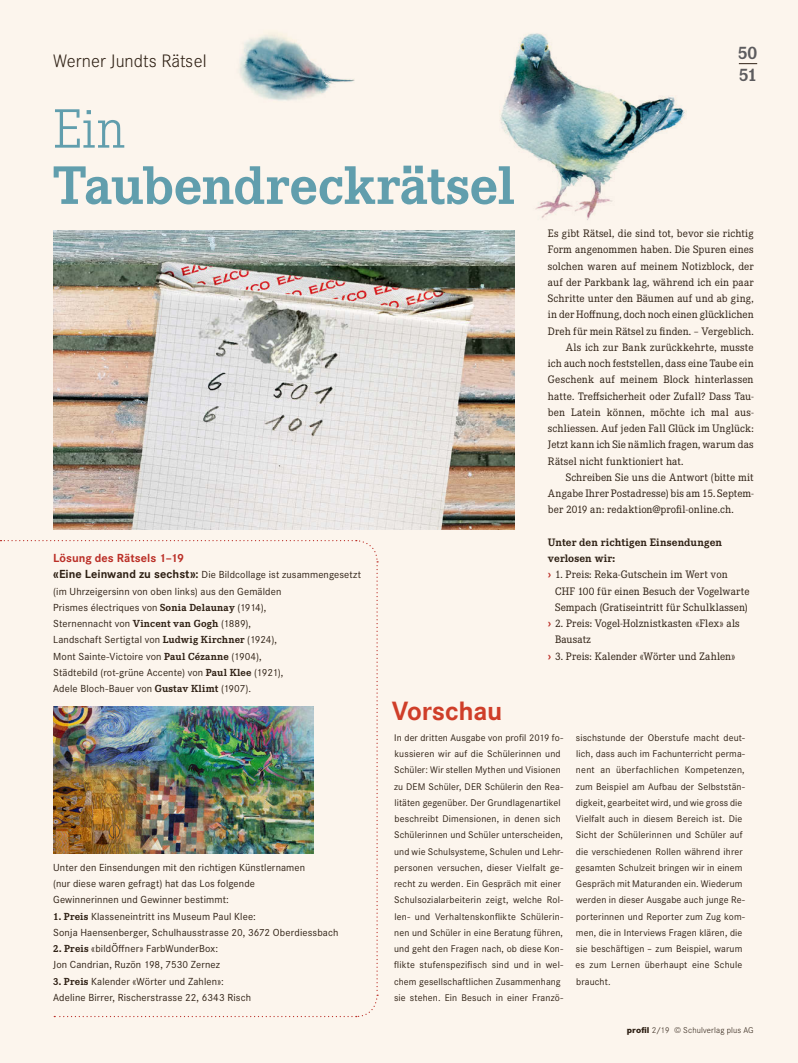
<style>
.page{position:relative;width:798px;height:1063px;background:#fff}
.page>*{position:absolute;margin:0;border:0;box-sizing:border-box;transform-origin:0 0}
.t1{font:300 57.5px "Corporate E";color:#619ead}
.t2{font:700 56.25px "Corporate E";letter-spacing:-.01em;color:#619ead}
.t3{font:700 27.5px "Corporate S";letter-spacing:-.01em;color:#cf3e29}
.t4{font:300 18.75px "Corporate S";color:#2e2014}
.t5{font:700 18.75px/21.8px "Corporate E";color:#5c5b5e}
.t6{font:700 12.25px "Corporate S";letter-spacing:.005em;color:#bb2f27}
.t7{font:11.25px "Corporate E";letter-spacing:.01em;color:#2e2014}
.t8{font:700 11.25px "Corporate E";letter-spacing:.005em;color:#2e2014}
.t9{font:10.62px/16.2px "Corporate S";letter-spacing:.01em;color:#2e2014}
.t10{font:10px/16.2px "Corporate S";letter-spacing:.015em;color:#2e2014}
.t11{font:300 8.75px "Corporate S";letter-spacing:.02em;color:#2e2014}
.s1{font-weight:700;font-size:12.25px}
.s2{font-family:"Corporate E";font-weight:700}
.s3{font-family:"Frutiger Next Pro";font-weight:700;color:#bb2f27}
.s4{font-weight:800}
</style>
<div class="page">
<div style="left:0;top:0;width:797px;height:1063px;background:#fcf5ed"></div>
<svg style="left:1px;top:540px;width:377px;height:478px"></svg>
<img style="left:53px;top:707px;width:261px;height:146px">
<img style="left:53px;top:230px;width:461px;height:300px">
<img style="left:481px;top:33px;width:206px;height:217px">
<img style="left:239px;top:34px;width:116px;height:67px">
<svg style="left:738px;top:63px;width:18px;height:1px"></svg>
<h3 class="t4" style="left:53px;top:50px;width:155px">Werner Jundts Rätsel</h3>
<h1 class="t1" style="left:53px;top:98px;width:74px">Ein</h1>
<h2 class="t2" style="left:53px;top:154px;width:463px">Taubendreckrätsel</h2>
<p class="t6" style="left:53px;top:551px;width:132px">Lösung des Rätsels 1–19</p>
<p class="t9" style="left:53px;top:567px;width:309px"><span class="s1">«Eine Leinwand zu sechst»:</span> Die Bildcollage ist zusammengesetzt (im Uhrzeigersinn von oben links) aus den Gemälden<br>Prismes électriques von <span class="s2">Sonia Delaunay</span> (1914),<br>Sternennacht von <span class="s2">Vincent van Gogh</span> (1889),<br>Landschaft Sertigtal von <span class="s2">Ludwig Kirchner</span> (1924),<br>Mont Sainte-Victoire von <span class="s2">Paul Cézanne</span> (1904),<br>Städtebild (rot-grüne Accente) von <span class="s2">Paul Klee</span> (1921),<br>Adele Bloch-Bauer von <span class="s2">Gustav Klimt</span> (1907).</p>
<h3 class="t5" style="left:737px;top:42px;width:21px">50<br>51</h3>
<p class="t7" style="left:547px;top:227px;width:207px">Es gibt Rätsel, die sind tot, bevor sie richtig</p>
<p class="t7" style="left:547px;top:244px;width:207px">Form angenommen haben. Die Spuren eines</p>
<p class="t7" style="left:547px;top:260px;width:207px">solchen waren auf meinem Notizblock, der</p>
<p class="t7" style="left:547px;top:276px;width:207px">auf der Parkbank lag, während ich ein paar</p>
<p class="t7" style="left:547px;top:292px;width:207px">Schritte unter den Bäumen auf und ab ging,</p>
<p class="t7" style="left:547px;top:309px;width:207px">in der Hoffnung, doch noch einen glücklichen</p>
<p class="t7" style="left:547px;top:325px;width:207px">Dreh für mein Rätsel zu finden. – Vergeblich.</p>
<p class="t7" style="left:565px;top:341px;width:189px">Als ich zur Bank zurückkehrte, musste</p>
<p class="t7" style="left:547px;top:357px;width:207px">ich auch noch feststellen, dass eine Taube ein</p>
<p class="t7" style="left:547px;top:374px;width:207px">Geschenk auf meinem Block hinterlassen</p>
<p class="t7" style="left:547px;top:390px;width:207px">hatte. Treffsicherheit oder Zufall? Dass Tau-</p>
<p class="t7" style="left:547px;top:406px;width:207px">ben Latein können, möchte ich mal aus-</p>
<p class="t7" style="left:547px;top:422px;width:207px">schliessen. Auf jeden Fall Glück im Unglück:</p>
<p class="t7" style="left:547px;top:439px;width:207px">Jetzt kann ich Sie nämlich fragen, warum das</p>
<p class="t7" style="left:547px;top:455px;width:137px">Rätsel nicht funktioniert hat.</p>
<p class="t7" style="left:565px;top:471px;width:189px">Schreiben Sie uns die Antwort (bitte mit</p>
<p class="t7" style="left:547px;top:487px;width:207px">Angabe Ihrer Postadresse) bis am 15. Septem-</p>
<p class="t7" style="left:547px;top:503px;width:187px">ber 2019 an: redaktion@profil-online.ch.</p>
<p class="t8" style="left:547px;top:536px;width:176px">Unter den richtigen Einsendungen</p>
<p class="t8" style="left:547px;top:552px;width:69px">verlosen wir:</p>
<p class="t7" style="left:547px;top:568px;width:181px"><span class="s3">›</span> 1. Preis: Reka-Gutschein im Wert von</p>
<p class="t7" style="left:555px;top:585px;width:196px">CHF 100 für einen Besuch der Vogelwarte</p>
<p class="t7" style="left:555px;top:601px;width:194px">Sempach (Gratiseintritt für Schulklassen)</p>
<p class="t7" style="left:547px;top:617px;width:193px"><span class="s3">›</span> 2. Preis: Vogel-Holznistkasten «Flex» als</p>
<p class="t7" style="left:555px;top:633px;width:37px">Bausatz</p>
<p class="t7" style="left:547px;top:650px;width:189px"><span class="s3">›</span> 3. Preis: Kalender «Wörter und Zahlen»</p>
<p class="t9" style="left:53px;top:859px;width:253px">Unter den Einsendungen mit den richtigen Künstlernamen (nur diese waren gefragt) hat das Los folgende<br>Gewinnerinnen und Gewinner bestimmt:</p>
<p class="t9" style="left:53px;top:908px;width:287px"><span class="s2">1. Preis</span> Klasseneintritt ins Museum Paul Klee:<br>Sonja Haensenberger, Schulhausstrasse 20, 3672 Oberdiessbach</p>
<p class="t9" style="left:53px;top:941px;width:168px"><span class="s2">2. Preis</span> «bildÖffner» FarbWunderBox:<br>Jon Candrian, Ruzön 198, 7530 Zernez</p>
<p class="t9" style="left:53px;top:973px;width:199px"><span class="s2">3. Preis</span> Kalender «Wörter und Zahlen»:<br>Adeline Birrer, Rischerstrasse 22, 6343 Risch</p>
<h3 class="t3" style="left:392px;top:695px;width:112px">Vorschau</h3>
<p class="t10" style="left:394px;top:730px;width:170px">In der dritten Ausgabe von profil 2019 fo&shy;kussieren wir auf die Schülerinnen und Schüler: Wir stellen Mythen und Visionen zu DEM Schüler, DER Schülerin den Rea&shy;litäten gegenüber. Der Grundlagenartikel beschreibt Dimensionen, in denen sich Schülerinnen und Schüler unterscheiden, und wie Schulsysteme, Schulen und Lehr&shy;personen versuchen, dieser Vielfalt ge&shy;recht zu werden. Ein Gespräch mit einer Schulsozialarbeiterin zeigt, welche Rol&shy;len- und Verhaltenskonflikte Schülerin&shy;nen und Schüler in eine Beratung führen, und geht den Fragen nach, ob diese Kon&shy;flikte stufenspezifisch sind und in wel&shy;chem gesellschaftlichen Zusammenhang sie stehen. Ein Besuch in einer Franzö-</p>
<p class="t10" style="left:575px;top:730px;width:171px">sischstunde der Oberstufe macht deut&shy;lich, dass auch im Fachunterricht perma&shy;nent an überfachlichen Kompetenzen, zum Beispiel am Aufbau der Selbststän&shy;digkeit, gearbeitet wird, und wie gross die Vielfalt auch in diesem Bereich ist. Die Sicht der Schülerinnen und Schüler auf die verschiedenen Rollen während ihrer gesamten Schulzeit bringen wir in einem Gespräch mit Maturanden ein. Wiederum werden in dieser Ausgabe auch junge Re&shy;porterinnen und Reporter zum Zug kom&shy;men, die in Interviews Fragen klären, die sie beschäftigen – zum Beispiel, warum es zum Lernen überhaupt eine Schule braucht.</p>
<p class="t11" style="left:626px;top:1025px;width:128px"><span class="s4">profil</span> 2/19 © Schulverlag plus AG</p>
</div>
